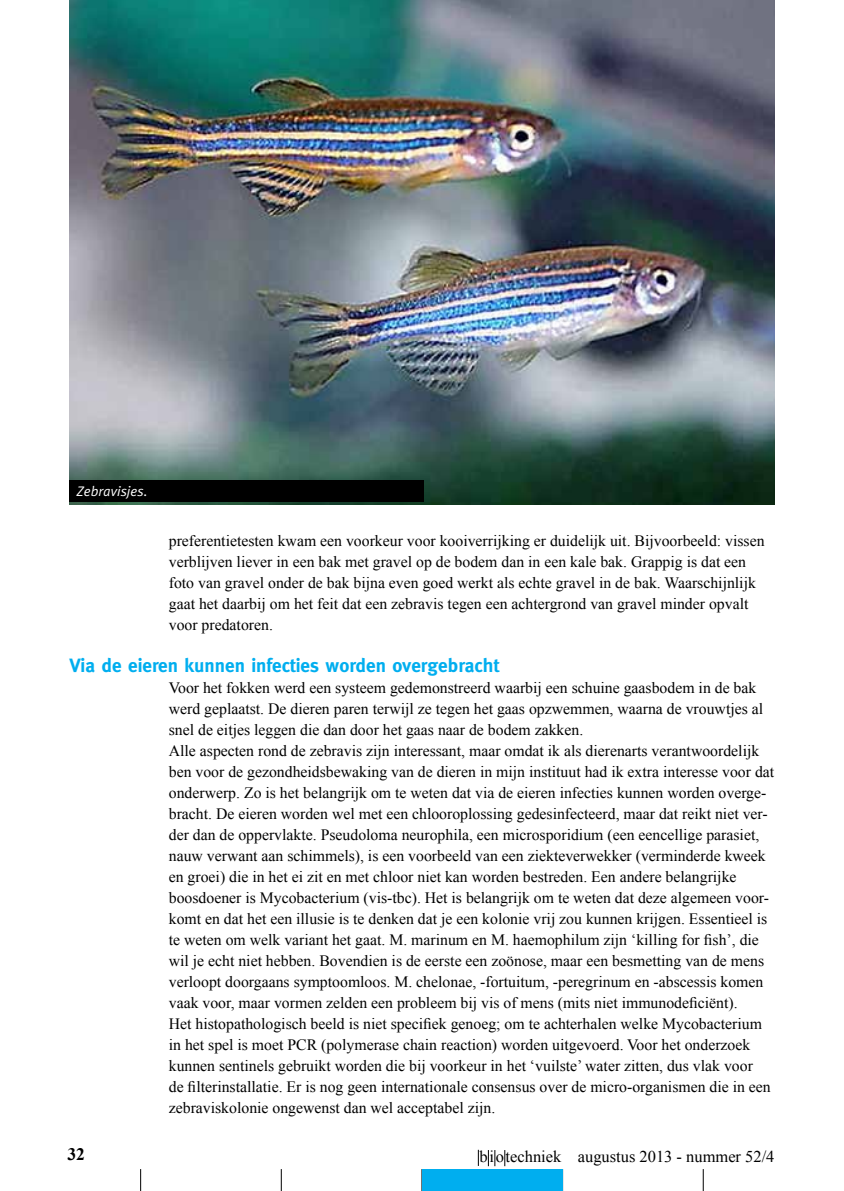
<style>
.page{position:relative;width:844px;height:1191px;background:#fff}
.page>*{position:absolute;margin:0;border:0;box-sizing:border-box;transform-origin:0 0}
.t1{font:700 19.25px "Meta";color:#00aeef}
.t2{font:700 17.5px "Times New Roman";color:#000}
.t3{font:16.45px "Times New Roman";color:#000}
.t4{font:15.75px/21px "Times New Roman";color:#000}
.t5{font:italic 14px "Meta";color:#fff}
</style>
<div class="page">
<svg style="left:488px;top:1150px;width:7px;height:16px"></svg>
<svg style="left:504px;top:1150px;width:1px;height:16px"></svg>
<svg style="left:140px;top:1169px;width:1px;height:22px"></svg>
<svg style="left:281px;top:1169px;width:1px;height:22px"></svg>
<svg style="left:421px;top:1169px;width:1px;height:22px"></svg>
<svg style="left:562px;top:1169px;width:1px;height:22px"></svg>
<svg style="left:702px;top:1169px;width:1px;height:22px"></svg>
<svg style="left:478px;top:1149px;width:1px;height:17px"></svg>
<div style="left:422px;top:1169px;width:140px;height:22px;background:#00aeef"></div>
<img style="left:69px;top:0;width:705px;height:504px">
<div style="left:69px;top:480px;width:354px;height:22px;background:#000"></div>
<p class="t5" style="left:77px;top:483px;width:72px">Zebravisjes.</p>
<p class="t4" style="left:169px;top:530px;width:597px">preferentietesten kwam een voorkeur voor kooiverrijking er duidelijk uit. Bijvoorbeeld: vissen verblijven liever in een bak met gravel op de bodem dan in een kale bak. Grappig is dat een foto van gravel onder de bak bijna even goed werkt als echte gravel in de bak. Waarschijnlijk gaat het daarbij om het feit dat een zebravis tegen een achtergrond van gravel minder opvalt voor predatoren.</p>
<p class="t1" style="left:69px;top:654px;width:431px">Via de eieren kunnen infecties worden overgebracht</p>
<p class="t4" style="left:169px;top:677px;width:606px">Voor het fokken werd een systeem gedemonstreerd waarbij een schuine gaasbodem in de bak werd geplaatst. De dieren paren terwijl ze tegen het gaas opzwemmen, waarna de vrouwtjes al snel de eitjes leggen die dan door het gaas naar de bodem zakken.<br>Alle aspecten rond de zebravis zijn interessant, maar omdat ik als dierenarts verantwoordelijk ben voor de gezondheidsbewaking van de dieren in mijn instituut had ik extra interesse voor dat onderwerp. Zo is het belangrijk om te weten dat via de eieren infecties kunnen worden overge&shy;bracht. De eieren worden wel met een chlooroplossing gedesinfecteerd, maar dat reikt niet ver&shy;der dan de oppervlakte. Pseudoloma neurophila, een microsporidium (een eencellige parasiet, nauw verwant aan schimmels), is een voorbeeld van een ziekteverwekker (verminderde kweek en groei) die in het ei zit en met chloor niet kan worden bestreden. Een andere belangrijke boosdoener is Mycobacterium (vis-tbc). Het is belangrijk om te weten dat deze algemeen voor&shy;komt en dat het een illusie is te denken dat je een kolonie vrij zou kunnen krijgen. Essentieel is te weten om welk variant het gaat. M. marinum en M. haemophilum zijn ‘killing for fish’, die wil je echt niet hebben. Bovendien is de eerste een zoönose, maar een besmetting van de mens verloopt doorgaans symptoomloos. M. chelonae, -fortuitum, -peregrinum en -abscessis komen vaak voor, maar vormen zelden een probleem bij vis of mens (mits niet immunodeficiënt).<br>Het histopathologisch beeld is niet specifiek genoeg; om te achterhalen welke Mycobacterium in het spel is moet PCR (polymerase chain reaction) worden uitgevoerd. Voor het onderzoek kunnen sentinels gebruikt worden die bij voorkeur in het ‘vuilste’ water zitten, dus vlak voor<br>de filterinstallatie. Er is nog geen internationale consensus over de micro-organismen die in een zebraviskolonie ongewenst dan wel acceptabel zijn.</p>
<p class="t2" style="left:67px;top:1142px;width:19px">32</p>
<p class="t3" style="left:479px;top:1145px;width:296px">biotechniek augustus 2013 - nummer 52/4</p>
</div>
